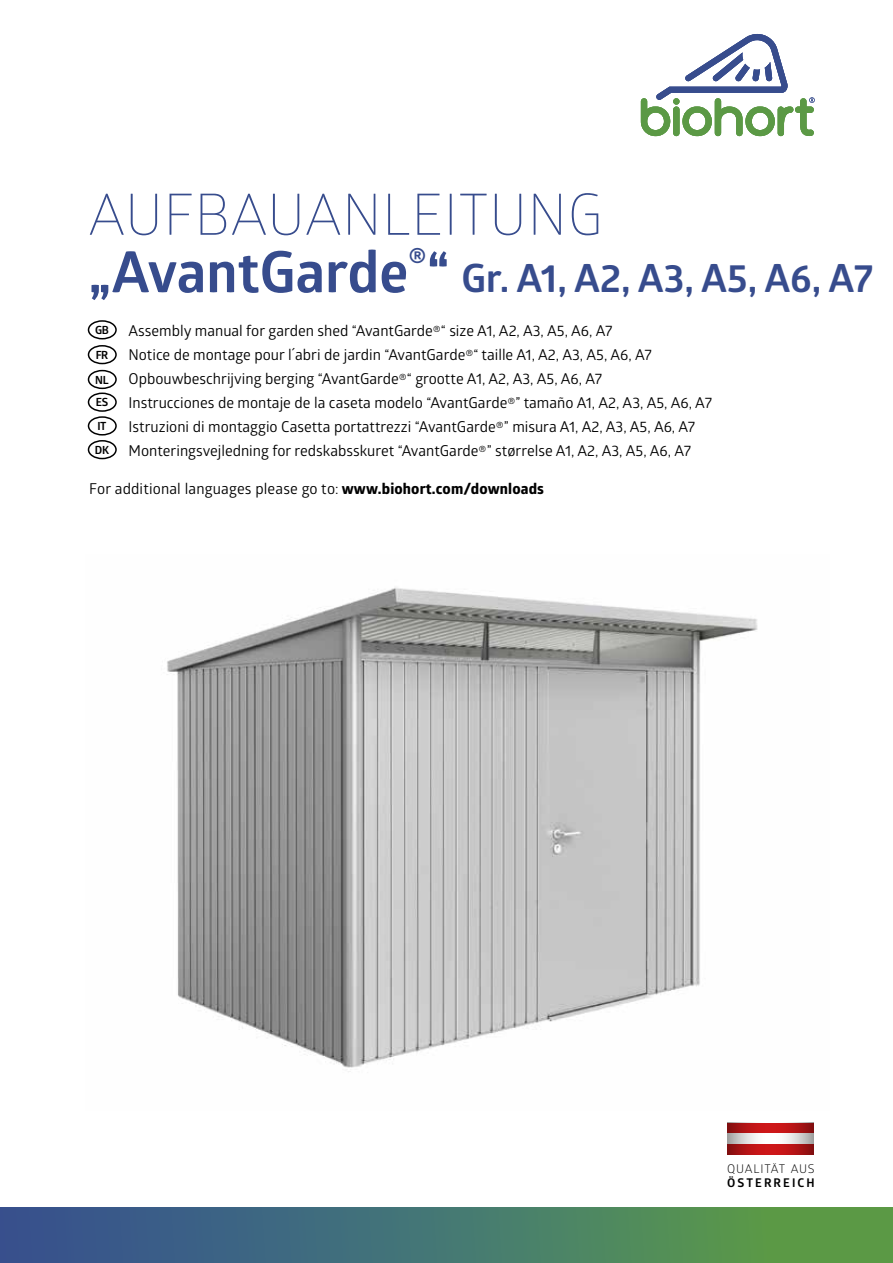
<style>
.page{position:relative;width:893px;height:1263px;background:#fff}
.page>*{position:absolute;margin:0;border:0;box-sizing:border-box;transform-origin:0 0}
.t1{font:300 57.15px "Glober";letter-spacing:.01em;color:#374c8d}
.t2{font:700 39px "Glober";color:#374c8d}
.t3{font:15px/24px "Glober";color:#000}
.t4{font:12px "Glober";letter-spacing:.06em;color:#000}
.t5{font:700 12px "Glober";letter-spacing:.17em;color:#000}
.t6{font:700 11.25px "Glober";letter-spacing:-.03em;color:#000}
.s1{font-size:57.15px}
.s2{font-weight:800}
</style>
<div class="page">
<img style="left:167px;top:587px;width:591px;height:485px">
<div style="left:88px;top:320px;width:29px;height:19px;border:2px solid #000;border-radius:50%"></div>
<div style="left:88px;top:392px;width:29px;height:20px;border:2px solid #000;border-radius:50%"></div>
<div style="left:88px;top:345px;width:29px;height:19px;border:2px solid #000;border-radius:50%"></div>
<div style="left:88px;top:416px;width:29px;height:19px;border:2px solid #000;border-radius:50%"></div>
<div style="left:88px;top:370px;width:29px;height:19px;border:2px solid #000;border-radius:50%"></div>
<div style="left:88px;top:440px;width:29px;height:19px;border:2px solid #000;border-radius:50%"></div>
<div style="left:0;top:1208px;width:893px;height:55px;background:linear-gradient(to right,#334f98,#5da243)"></div>
<svg style="left:641px;top:34px;width:174px;height:102px"></svg>
<div style="left:727px;top:1123px;width:86px;height:10px;background:#cd1719"></div>
<div style="left:727px;top:1144px;width:86px;height:11px;background:#cd1719"></div>
<svg style="left:727px;top:1123px;width:29px;height:32px"></svg>
<svg style="left:786px;top:1123px;width:27px;height:32px"></svg>
<h1 class="t1" style="left:88px;top:176px;width:516px">AUFBAUANLEITUNG</h1>
<h2 class="t2" style="left:88px;top:250px;width:787px"><span class="s1">„AvantGarde</span><sup>®</sup><span class="s1">“</span> Gr. A1, A2, A3, A5, A6, A7</h2>
<p class="t6" style="left:95px;top:322px;width:15px">GB</p>
<p class="t3" style="left:129px;top:318px;width:585px">Assembly manual for garden shed “AvantGarde®“ size A1, A2, A3, A5, A6, A7<br>Notice de montage pour l´abri de jardin “AvantGarde®“ taille A1, A2, A3, A5, A6, A7<br>Opbouwbeschrijving berging “AvantGarde®“ grootte A1, A2, A3, A5, A6, A7<br>Instrucciones de montaje de la caseta modelo “AvantGarde®” tamaño A1, A2, A3, A5, A6, A7<br>Istruzioni di montaggio Casetta portattrezzi “AvantGarde®” misura A1, A2, A3, A5, A6, A7<br>Monteringsvejledning for redskabsskuret “AvantGarde®” størrelse A1, A2, A3, A5, A6, A7</p>
<p class="t3" style="left:89px;top:476px;width:456px">For additional languages please go to: <span class="s2">www.biohort.com/downloads</span></p>
<p class="t6" style="left:96px;top:347px;width:14px">FR</p>
<p class="t6" style="left:95px;top:371px;width:15px">NL</p>
<p class="t6" style="left:96px;top:394px;width:14px">ES</p>
<p class="t6" style="left:97px;top:418px;width:11px">IT</p>
<p class="t6" style="left:95px;top:442px;width:16px">DK</p>
<p class="t4" style="left:727px;top:1160px;width:89px">QUALITÄT AUS</p>
<p class="t5" style="left:727px;top:1174px;width:89px">ÖSTERREICH</p>
</div>
